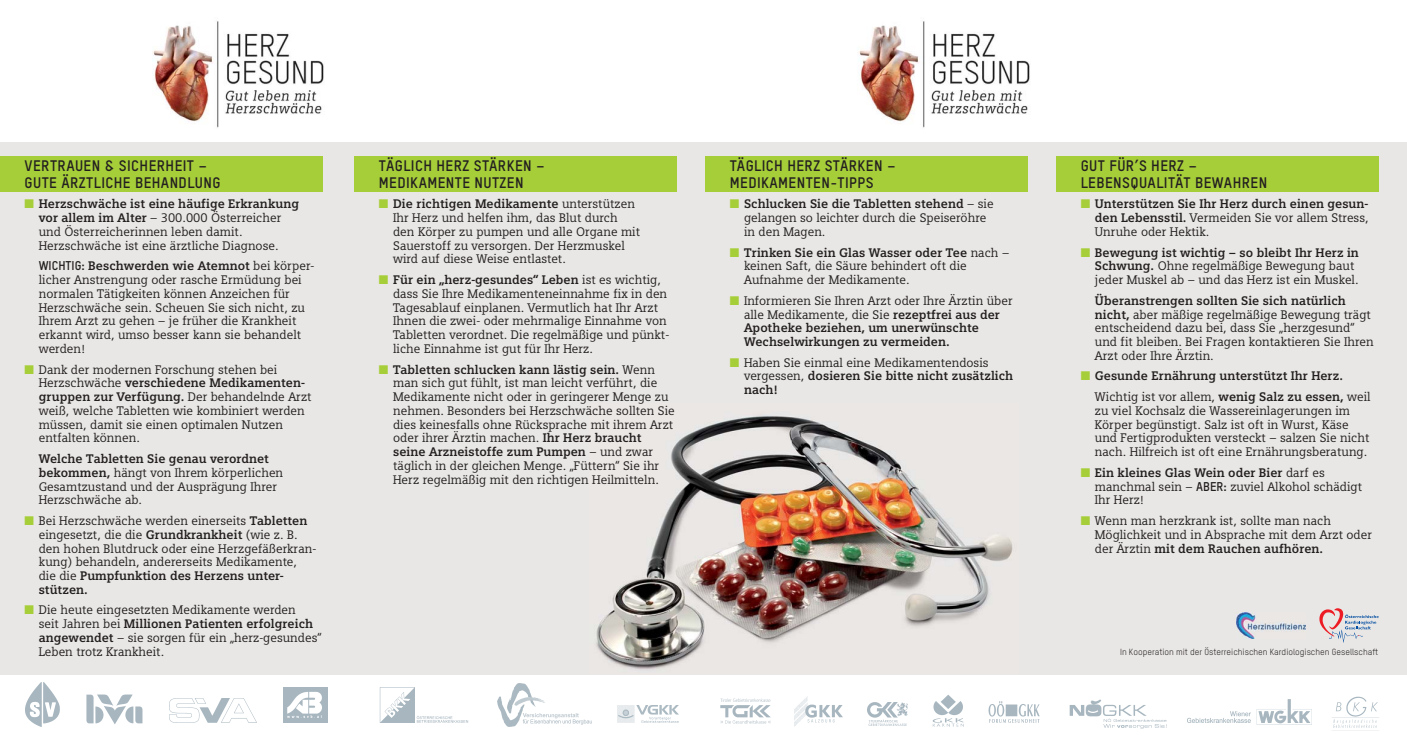
<style>
.page{position:relative;width:1407px;height:745px;background:#fff}
.page>*{position:absolute;margin:0;border:0;box-sizing:border-box;transform-origin:0 0}
.t1{font:700 15px/16.2px "TSTAR";letter-spacing:.025em;color:#231f20}
.t2{font:12.5px/13.8px "Siemens Slab";color:#231f20}
.t3{font:700 12.5px/13.8px "Siemens Slab";color:#231f20}
.t4{font:8.75px "TSTAR";color:#231f20}
.s1{color:#a6ce39}
.s2{font-weight:700}
.s3{font-family:"TSTAR";font-weight:700}
.s4{font-weight:400}
</style>
<div class="page">
<div style="left:0;top:142px;width:1407px;height:531px;background:#e9e7e5"></div>
<img style="left:152px;top:21px;width:172px;height:107px">
<img style="left:857px;top:21px;width:173px;height:107px">
<div style="left:0;top:156px;width:322px;height:36px;background:#a6ce39"></div>
<div style="left:354px;top:156px;width:323px;height:36px;background:#a6ce39"></div>
<div style="left:1056px;top:156px;width:322px;height:36px;background:#a6ce39"></div>
<div style="left:705px;top:156px;width:322px;height:36px;background:#a6ce39"></div>
<img style="left:596px;top:416px;width:417px;height:254px">
<img style="left:1237px;top:612px;width:68px;height:26px">
<svg style="left:1319px;top:608px;width:59px;height:34px"></svg>
<img style="left:1332px;top:696px;width:47px;height:32px">
<img style="left:932px;top:695px;width:32px;height:32px">
<img style="left:1069px;top:699px;width:98px;height:30px">
<img style="left:795px;top:696px;width:47px;height:30px">
<img style="left:867px;top:702px;width:41px;height:23px">
<img style="left:618px;top:705px;width:60px;height:17px">
<img style="left:1188px;top:699px;width:123px;height:24px">
<img style="left:720px;top:698px;width:51px;height:24px">
<img style="left:380px;top:687px;width:89px;height:36px">
<img style="left:86px;top:694px;width:56px;height:29px">
<img style="left:169px;top:698px;width:87px;height:24px">
<img style="left:283px;top:687px;width:45px;height:35px">
<img style="left:497px;top:683px;width:95px;height:42px">
<img style="left:25px;top:682px;width:34px;height:43px">
<img style="left:988px;top:701px;width:52px;height:22px">
<p class="t1" style="left:25px;top:159px;width:198px">VERTRAUEN &amp; SICHERHEIT –<br>GUTE ÄRZTLICHE BEHANDLUNG</p>
<p class="t2" style="left:39px;top:198px;width:262px;text-indent:-14px"><span class="s1">■</span> <span class="s2">Herzschwäche ist eine häufige Erkrankung vor allem im Alter</span> – 300.000 Österreicher und Österreicherinnen leben damit.<br>Herzschwäche ist eine ärztliche Diagnose.</p>
<p class="t2" style="left:39px;top:260px;width:277px"><span class="s3">WICHTIG:</span> <span class="s2">Beschwerden wie Atemnot</span> bei körper&shy;licher Anstrengung oder rasche Ermüdung bei normalen Tätigkeiten können Anzeichen für Herzschwäche sein. Scheuen Sie sich nicht, zu Ihrem Arzt zu gehen – je früher die Krankheit erkannt wird, umso besser kann sie behandelt werden!</p>
<p class="t2" style="left:39px;top:363px;width:274px;text-indent:-14px"><span class="s1">■</span> Dank der modernen Forschung stehen bei Herzschwäche <span class="s2">verschiedene Medikamenten&shy;gruppen zur Verfügung.</span> Der behandelnde Arzt weiß, welche Tabletten wie kombiniert werden müssen, damit sie einen optimalen Nutzen entfalten können.</p>
<p class="t2" style="left:39px;top:452px;width:246px"><span class="s2">Welche Tabletten Sie genau verordnet bekommen,</span> hängt von Ihrem körperlichen Gesamtzustand und der Ausprägung Ihrer Herzschwäche ab.</p>
<p class="t2" style="left:39px;top:514px;width:279px;text-indent:-14px"><span class="s1">■</span> Bei Herzschwäche werden einerseits <span class="s2">Tabletten </span>eingesetzt, die die <span class="s2">Grundkrankheit</span> (wie z. B. den hohen Blutdruck oder eine Herzgefäßerkran&shy;kung) behandeln, andererseits Medikamente, die die <span class="s2">Pumpfunktion des Herzens unter&shy;stützen.</span></p>
<p class="t2" style="left:39px;top:604px;width:284px;text-indent:-14px"><span class="s1">■</span> Die heute eingesetzten Medikamente werden<br>seit Jahren bei <span class="s2">Millionen Patienten erfolgreich angewendet</span> – sie sorgen für ein „herz-gesundes“ Leben trotz Krankheit.</p>
<p class="t1" style="left:379px;top:159px;width:167px">TÄGLICH HERZ STÄRKEN –<br>MEDIKAMENTE NUTZEN</p>
<p class="t2" style="left:393px;top:198px;width:249px;text-indent:-14px"><span class="s1">■</span> <span class="s2">Die richtigen Medikamente</span> unterstützen Ihr Herz und helfen ihm, das Blut durch den Körper zu pumpen und alle Organe mit Sauerstoff zu versorgen. Der Herzmuskel wird auf diese Weise entlastet.</p>
<p class="t2" style="left:393px;top:274px;width:278px;text-indent:-14px"><span class="s1">■</span> <span class="s2">Für ein „herz-gesundes“ Leben</span> ist es wichtig, dass Sie Ihre Medikamenteneinnahme fix in den Tagesablauf einplanen. Vermutlich hat Ihr Arzt Ihnen die zwei- oder mehrmalige Einnahme von Tabletten verordnet. Die regelmäßige und pünkt&shy;liche Einnahme ist gut für Ihr Herz.</p>
<p class="t2" style="left:393px;top:363px;width:283px;text-indent:-14px"><span class="s1">■</span> <span class="s2">Tabletten schlucken kann lästig sein.</span> Wenn man sich gut fühlt, ist man leicht verführt, die Medikamente nicht oder in geringerer Menge zu nehmen. Besonders bei Herzschwäche sollten Sie dies keinesfalls ohne Rücksprache mit ihrem Arzt oder ihrer Ärztin machen. <span class="s2">Ihr Herz braucht seine Arzneistoffe zum Pumpen</span> – und zwar täglich in der gleichen Menge. „Füttern“ Sie ihr Herz regelmäßig mit den richtigen Heilmitteln.</p>
<p class="t1" style="left:730px;top:159px;width:167px">TÄGLICH HERZ STÄRKEN –<br>MEDIKAMENTEN-TIPPS</p>
<p class="t2" style="left:744px;top:198px;width:251px;text-indent:-14px"><span class="s1">■</span> <span class="s2">Schlucken Sie die Tabletten stehend</span> – sie gelangen so leichter durch die Speiseröhre in den Magen.</p>
<p class="t2" style="left:744px;top:246px;width:267px;text-indent:-14px"><span class="s1">■</span> <span class="s2">Trinken Sie ein Glas Wasser oder Tee</span> nach – keinen Saft, die Säure behindert oft die<br>Aufnahme der Medikamente.</p>
<p class="t3" style="left:744px;top:294px;width:270px;text-indent:-14px"><span class="s1">■</span> <span class="s4">Informieren Sie Ihren Arzt oder Ihre Ärztin über alle Medikamente, die Sie</span> rezeptfrei aus der Apotheke beziehen, um unerwünschte Wechselwirkungen zu vermeiden.</p>
<p class="t2" style="left:744px;top:356px;width:271px;text-indent:-14px"><span class="s1">■</span> Haben Sie einmal eine Medikamentendosis vergessen, <span class="s2">dosieren Sie bitte nicht zusätzlich nach!</span></p>
<p class="t1" style="left:1080px;top:159px;width:188px">GUT FÜR’S HERZ –<br>LEBENSQUALITÄT BEWAHREN</p>
<p class="t3" style="left:1095px;top:198px;width:275px;text-align:justify;text-indent:-14px"><span class="s1">■</span> Unterstützen Sie Ihr Herz durch einen gesun&shy;den Lebensstil. <span class="s4">Vermeiden Sie vor allem Stress, Unruhe oder Hektik.</span></p>
<p class="t2" style="left:1095px;top:246px;width:266px;text-indent:-14px"><span class="s1">■</span> <span class="s2">Bewegung ist wichtig – so bleibt Ihr Herz in<br>Schwung.</span> Ohne regelmäßige Bewegung baut jeder Muskel ab – und das Herz ist ein Muskel.</p>
<p class="t2" style="left:1095px;top:294px;width:280px"><span class="s2">Überanstrengen sollten Sie sich natürlich nicht,</span> aber mäßige regelmäßige Bewegung trägt entscheidend dazu bei, dass Sie „herzgesund“ und fit bleiben. Bei Fragen kontaktieren Sie Ihren Arzt oder Ihre Ärztin.</p>
<p class="t3" style="left:1095px;top:367px;width:277px;line-height:20.6px;text-indent:-14px"><span class="s1">■</span> Gesunde Ernährung unterstützt Ihr Herz.<br><span class="s4">Wichtig ist vor allem,</span> wenig Salz zu essen, <span class="s4">weil</span></p>
<p class="t2" style="left:1095px;top:404px;width:276px">zu viel Kochsalz die Wassereinlagerungen im Körper begünstigt. Salz ist oft in Wurst, Käse und Fertigprodukten versteckt – salzen Sie nicht nach. Hilfreich ist oft eine Ernährungsberatung.</p>
<p class="t2" style="left:1095px;top:466px;width:269px;text-indent:-14px"><span class="s1">■</span> <span class="s2">Ein kleines Glas Wein oder Bier</span> darf es manchmal sein – <span class="s3">ABER:</span> zuviel Alkohol schädigt<br>Ihr Herz!</p>
<p class="t2" style="left:1095px;top:514px;width:279px;text-indent:-14px"><span class="s1">■</span> Wenn man herzkrank ist, sollte man nach<br>Möglichkeit und in Absprache mit dem Arzt oder der Ärztin <span class="s2">mit dem Rauchen aufhören.</span></p>
<p class="t4" style="left:1120px;top:648px;width:260px">In Kooperation mit der Österreichischen Kardiologischen Gesellschaft</p>
</div>
